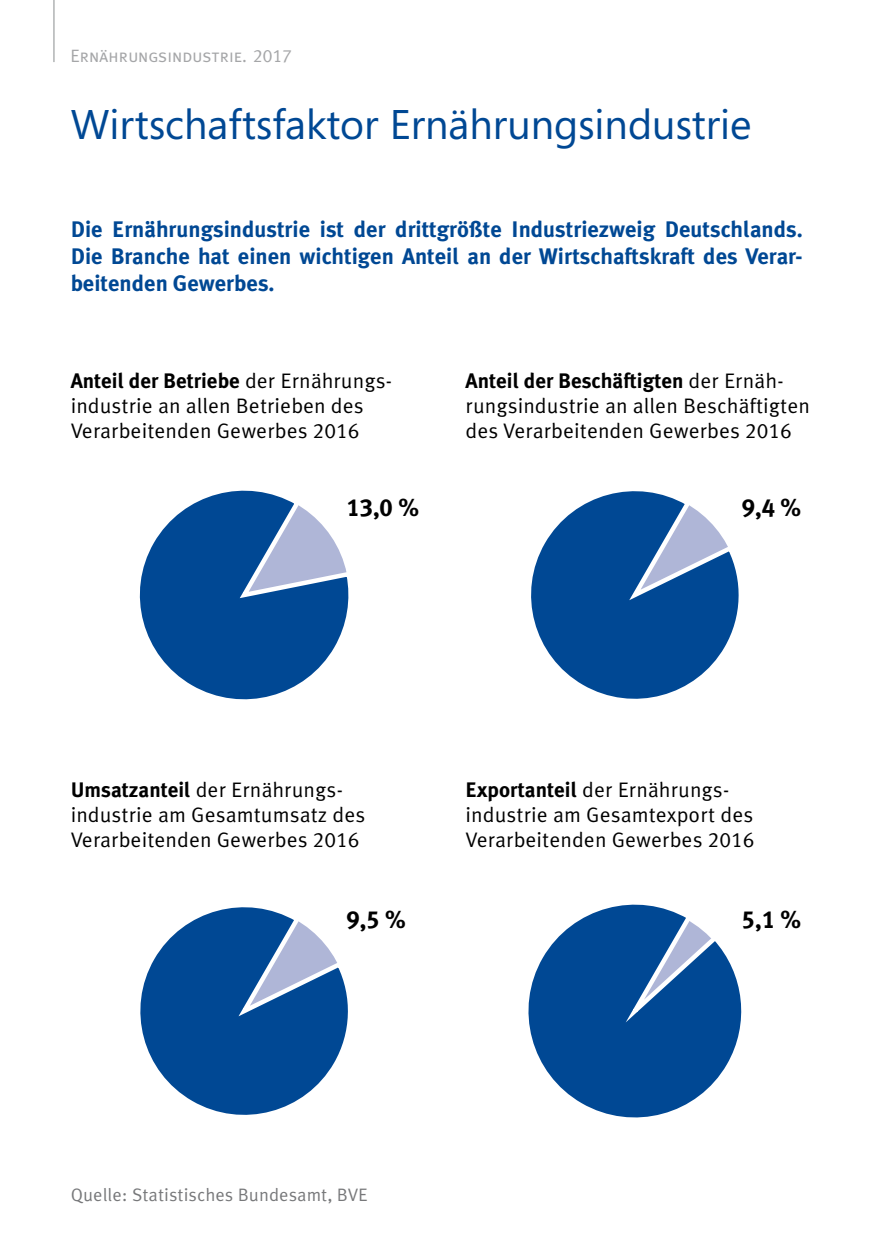
<style>
.page{position:relative;width:893px;height:1259px;background:#fff}
.page>*{position:absolute;margin:0;border:0;box-sizing:border-box;transform-origin:0 0}
.t1{font:41.4px "Segoe";color:#004894}
.t2{font:700 24.6px "Meta Korrespondenz";color:#000}
.t3{font:700 22.5px/27px "Meta Korrespondenz";color:#004894;text-align:justify}
.t4{font:21px/25.2px "Meta Korrespondenz";color:#000}
.t5{font:18px "Meta Korrespondenz";color:#77787a}
.t6{font:18px "Meta Caps";color:#a5a6a8}
.s1{font-weight:700}
</style>
<div class="page">
<hr style="left:53px;top:0;width:2px;height:62px;background:#b1b3b4">
<svg style="left:139px;top:490px;width:210px;height:210px"></svg>
<svg style="left:528px;top:904px;width:214px;height:214px"></svg>
<svg style="left:531px;top:491px;width:208px;height:208px"></svg>
<svg style="left:140px;top:907px;width:208px;height:208px"></svg>
<p class="t6" style="left:71px;top:45px;width:223px">Ernährungsindustrie. 2017</p>
<h1 class="t1" style="left:71px;top:96px;width:682px">Wirtschaftsfaktor Ernährungsindustrie</h1>
<p class="t3" style="left:71px;top:215px;width:734px">Die Ernährungsindustrie ist der drittgrößte Industriezweig Deutschlands.<br>Die Branche hat einen wichtigen Anteil an der Wirtschaftskraft des Verar&shy;beitenden Gewerbes.</p>
<p class="t4" style="left:71px;top:368px;width:323px"><span class="s1">Anteil der Betriebe</span> der Ernährungs&shy;industrie an allen Betrieben des<br>Verarbeitenden Gewerbes 2016</p>
<p class="t4" style="left:466px;top:368px;width:346px"><span class="s1">Anteil der Beschäftigten</span> der Ernäh&shy;rungsindustrie an allen Beschäftigten des Verarbeitenden Gewerbes 2016</p>
<p class="t2" style="left:347px;top:493px;width:74px">13,0 %</p>
<p class="t2" style="left:742px;top:493px;width:61px">9,4 %</p>
<p class="t4" style="left:71px;top:777px;width:296px"><span class="s1">Umsatzanteil</span> der Ernährungs&shy;industrie am Gesamtumsatz des<br>Verarbeitenden Gewerbes 2016</p>
<p class="t4" style="left:466px;top:777px;width:290px"><span class="s1">Exportanteil</span> der Ernährungs&shy;industrie am Gesamtexport des<br>Verarbeitenden Gewerbes 2016</p>
<p class="t2" style="left:347px;top:905px;width:61px">9,5 %</p>
<p class="t2" style="left:742px;top:905px;width:61px">5,1 %</p>
<p class="t5" style="left:71px;top:1184px;width:299px">Quelle: Statistisches Bundesamt, BVE</p>
</div>
